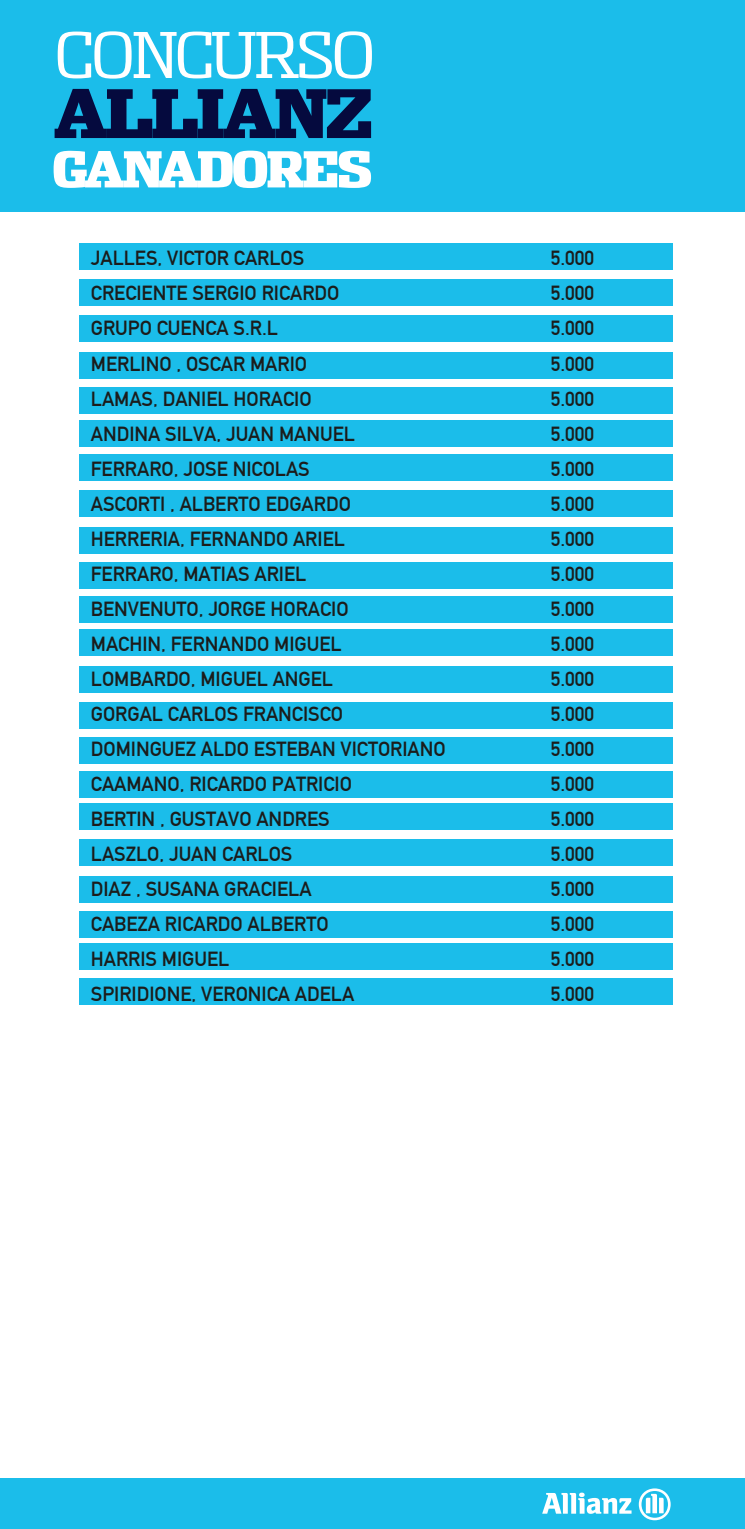
<style>
.page{position:relative;width:745px;height:1529px;background:#fff}
.page>*{position:absolute;margin:0;border:0;box-sizing:border-box;transform-origin:0 0}
.t1{font:900 66.25px "Dispatch Comp";letter-spacing:-.04em;color:#050a3e;scale:1.3 1}
.t2{font:300 63.38px "Dispatch Comp";letter-spacing:-.05em;color:#fff;scale:1.3 1}
.t3{font:900 49.12px "Dispatch Comp";letter-spacing:-.04em;color:#fff;scale:1.3 1}
.t4{font:20px/35px "DIN Mittelschrift";color:#1c1c1b}
</style>
<div class="page">
<div style="left:0;top:1478px;width:744px;height:50px;background:#1bbdea"></div>
<div style="left:80px;top:243px;width:592px;height:26px;background:#1bbdea"></div>
<div style="left:80px;top:279px;width:592px;height:27px;background:#1bbdea"></div>
<div style="left:80px;top:316px;width:592px;height:26px;background:#1bbdea"></div>
<div style="left:80px;top:352px;width:592px;height:26px;background:#1bbdea"></div>
<div style="left:80px;top:387px;width:592px;height:26px;background:#1bbdea"></div>
<div style="left:80px;top:421px;width:592px;height:26px;background:#1bbdea"></div>
<div style="left:80px;top:454px;width:592px;height:27px;background:#1bbdea"></div>
<div style="left:80px;top:491px;width:592px;height:26px;background:#1bbdea"></div>
<div style="left:80px;top:527px;width:592px;height:26px;background:#1bbdea"></div>
<div style="left:80px;top:562px;width:592px;height:26px;background:#1bbdea"></div>
<div style="left:80px;top:596px;width:592px;height:26px;background:#1bbdea"></div>
<div style="left:80px;top:629px;width:592px;height:27px;background:#1bbdea"></div>
<div style="left:80px;top:666px;width:592px;height:26px;background:#1bbdea"></div>
<div style="left:80px;top:702px;width:592px;height:26px;background:#1bbdea"></div>
<div style="left:80px;top:737px;width:592px;height:26px;background:#1bbdea"></div>
<div style="left:80px;top:771px;width:592px;height:26px;background:#1bbdea"></div>
<div style="left:80px;top:803px;width:592px;height:26px;background:#1bbdea"></div>
<div style="left:80px;top:839px;width:592px;height:27px;background:#1bbdea"></div>
<div style="left:80px;top:876px;width:592px;height:26px;background:#1bbdea"></div>
<div style="left:80px;top:911px;width:592px;height:26px;background:#1bbdea"></div>
<div style="left:80px;top:943px;width:592px;height:26px;background:#1bbdea"></div>
<div style="left:80px;top:978px;width:592px;height:26px;background:#1bbdea"></div>
<div style="left:0;top:0;width:744px;height:212px;background:#1bbdea"></div>
<svg style="left:542px;top:1492px;width:89px;height:21px"></svg>
<svg style="left:638px;top:1488px;width:32px;height:32px"></svg>
<h2 class="t2" style="left:54px;top:17px;width:248px">CONCURSO</h2>
<h1 class="t1" style="left:53px;top:71px;width:247px">ALLIANZ</h1>
<h3 class="t3" style="left:52px;top:138px;width:247px">GANADORES</h3>
<p class="t4" style="left:91px;top:241px;width:356px">JALLES, VICTOR CARLOS<br>CRECIENTE SERGIO RICARDO<br>GRUPO CUENCA S.R.L<br>MERLINO , OSCAR MARIO<br>LAMAS, DANIEL HORACIO<br>ANDINA SILVA, JUAN MANUEL<br>FERRARO, JOSE NICOLAS<br>ASCORTI , ALBERTO EDGARDO<br>HERRERIA, FERNANDO ARIEL<br>FERRARO, MATIAS ARIEL<br>BENVENUTO, JORGE HORACIO<br>MACHIN, FERNANDO MIGUEL<br>LOMBARDO, MIGUEL ANGEL<br>GORGAL CARLOS FRANCISCO<br>DOMINGUEZ ALDO ESTEBAN VICTORIANO<br>CAAMANO, RICARDO PATRICIO<br>BERTIN , GUSTAVO ANDRES<br>LASZLO, JUAN CARLOS<br>DIAZ , SUSANA GRACIELA<br>CABEZA RICARDO ALBERTO<br>HARRIS MIGUEL<br>SPIRIDIONE, VERONICA ADELA</p>
<p class="t4" style="left:550px;top:241px;width:45px;text-align:justify">5.000<br>5.000<br>5.000<br>5.000<br>5.000<br>5.000<br>5.000<br>5.000<br>5.000<br>5.000<br>5.000<br>5.000<br>5.000<br>5.000<br>5.000<br>5.000<br>5.000<br>5.000<br>5.000<br>5.000<br>5.000<br>5.000</p>
</div>
